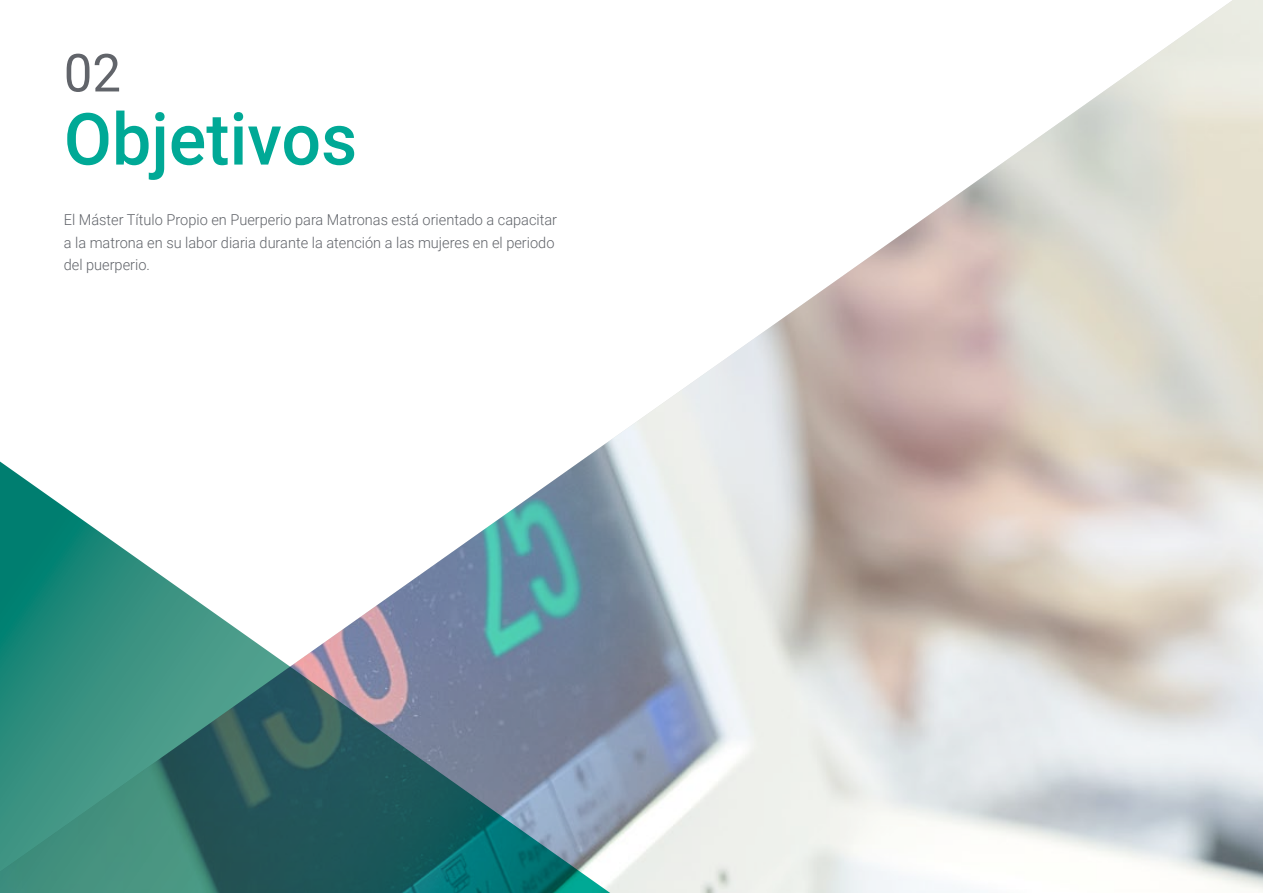
<style>
.page{position:relative;width:1263px;height:893px;background:#fff}
.page>*{position:absolute;margin:0;border:0;box-sizing:border-box;transform-origin:0 0}
.t1{font:500 72px "Roboto";color:#00a996}
.t2{font:52.5px "Roboto";color:#61646a}
.t3{font:300 15px/22.5px "Roboto";color:#61646a}
</style>
<div class="page">
<img style="left:602px;top:0;width:661px;height:893px">
<svg style="left:0;top:446px;width:640px;height:447px"></svg>
<h2 class="t2" style="left:64px;top:36px;width:59px">02</h2>
<h1 class="t1" style="left:64px;top:89px;width:295px">Objetivos</h1>
<p class="t3" style="left:64px;top:208px;width:495px">El Máster Título Propio en Puerperio para Matronas está orientado a capacitar a la matrona en su labor diaria durante la atención a las mujeres en el periodo del puerperio.</p>
</div>
